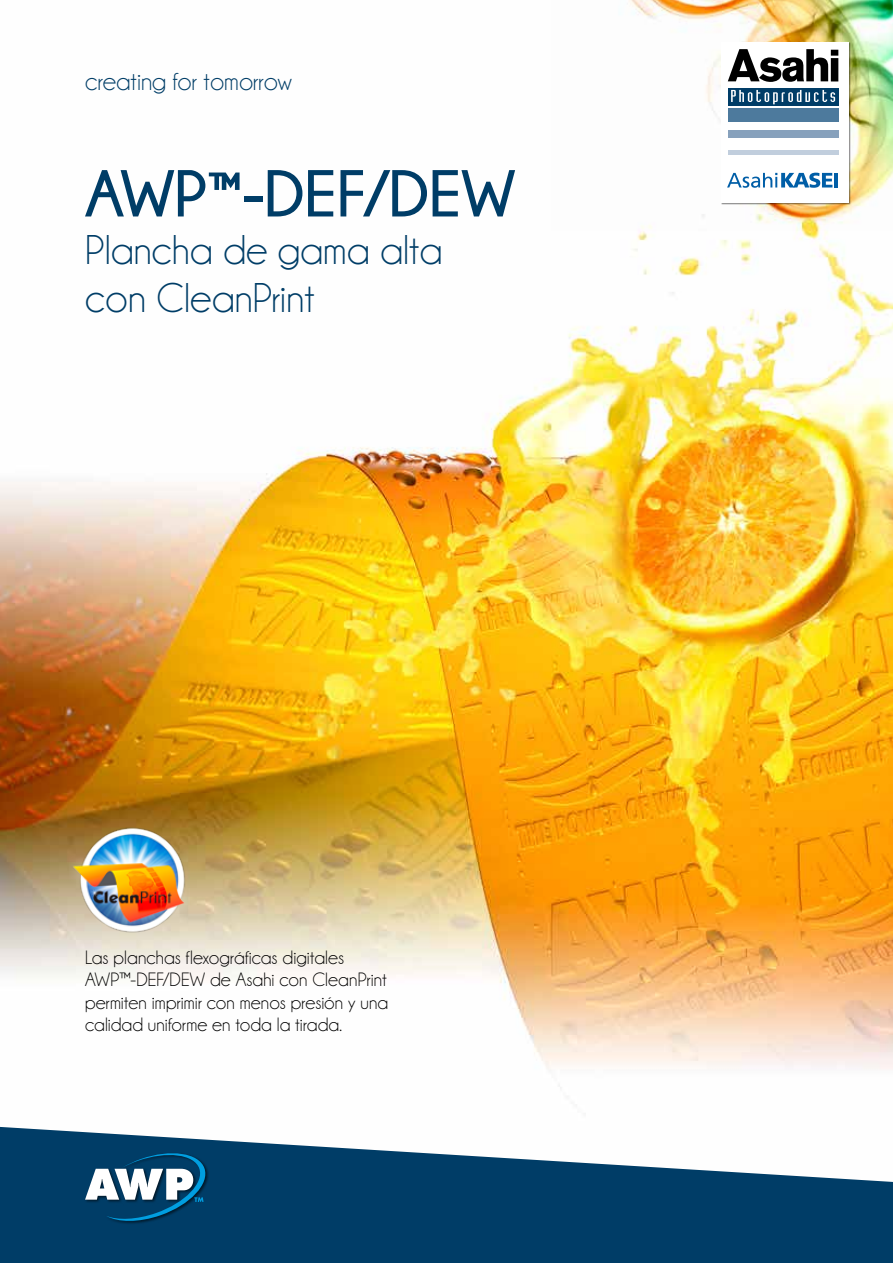
<style>
.page{position:relative;width:893px;height:1263px;background:#fff}
.page>*{position:absolute;margin:0;border:0;box-sizing:border-box;transform-origin:0 0}
.t1{font:700 66px "Champagne&Limousines";color:#003d67}
.t2{font:42px/48px "Champagne&Limousines";color:#003d67}
.t3{font:26.25px "Champagne&Limousines";color:#003d67}
.t4{font:19.5px/22.5px "Champagne&Limousines";letter-spacing:.005em;color:#000}
.s1{font-size:54px}
</style>
<div class="page">
<img style="left:0;top:230px;width:893px;height:897px">
<img style="left:629px;top:0;width:264px;height:230px">
<svg style="left:0;top:1127px;width:893px;height:136px;fill:#003d67"></svg>
<div style="left:84px;top:1152px;width:125px;height:72px;background:#003d67"></div>
<svg style="left:85px;top:1148px;width:125px;height:75px"></svg>
<img style="left:70px;top:823px;width:119px;height:115px">
<div style="left:721px;top:42px;width:129px;height:162px;background:#fff"></div>
<div style="left:728px;top:88px;width:110px;height:18px;background:#003d67"></div>
<svg style="left:728px;top:49px;width:110px;height:33px"></svg>
<div style="left:728px;top:109px;width:110px;height:13px;background:#4d7a9d"></div>
<div style="left:728px;top:131px;width:110px;height:7px;background:#87a1bc"></div>
<hr style="left:728px;top:150px;width:110px;height:4px;background:#c1cedd">
<svg style="left:731px;top:90px;width:104px;height:14px"></svg>
<hr style="left:834px;top:173px;width:4px;height:14px;background:#005ea7">
<svg style="left:727px;top:173px;width:105px;height:15px"></svg>
<h3 class="t3" style="left:85px;top:68px;width:208px">creating for tomorrow</h3>
<h1 class="t1" style="left:85px;top:157px;width:432px">AWP<span class="s1">™</span>-DEF/DEW</h1>
<h2 class="t2" style="left:85px;top:227px;width:359px">Plancha de gama alta con CleanPrint</h2>
<p class="t4" style="left:85px;top:946px;width:305px">Las planchas flexográficas digitales AWP™-DEF/DEW de Asahi con CleanPrint permiten imprimir con menos presión y una calidad uniforme en toda la tirada.</p>
</div>
